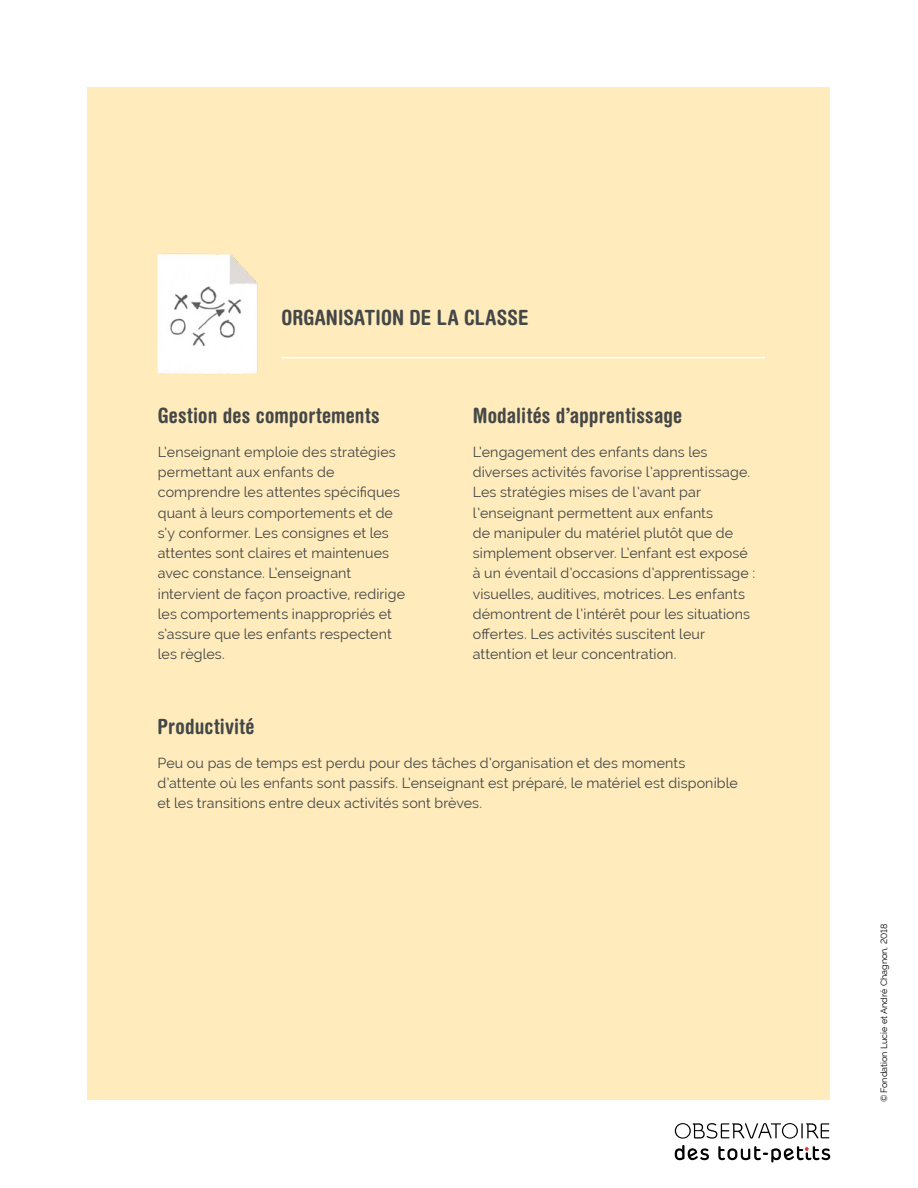
<style>
.page{position:relative;width:918px;height:1188px;background:#fff}
.page>*{position:absolute;margin:0;border:0;box-sizing:border-box;transform-origin:0 0}
.t1{font:700 condensed 21px "Helvetica Rounded";letter-spacing:.01em;color:#434747}
.t2{font:14.25px/20.2px "Raleway";letter-spacing:.005em;color:#434747}
.t3{font:9px "Raleway";color:#000}
</style>
<div class="page">
<div style="left:88px;top:88px;width:742px;height:1012px;background:#ffebbb"></div>
<img style="left:157px;top:253px;width:101px;height:121px">
<hr style="left:281px;top:357px;width:484px;height:1px;background:#fff">
<svg style="left:675px;top:1123px;width:154px;height:16px"></svg>
<svg style="left:675px;top:1145px;width:34px;height:15px"></svg>
<svg style="left:718px;top:1146px;width:112px;height:17px"></svg>
<h1 class="t1" style="left:281px;top:305px;width:249px">ORGANISATION DE LA CLASSE</h1>
<h1 class="t1" style="left:158px;top:403px;width:223px">Gestion des comportements</h1>
<p class="t2" style="left:158px;top:442px;width:249px">L’enseignant emploie des stratégies permettant aux enfants de comprendre les attentes spécifiques quant à leurs comportements et de s’y conformer. Les consignes et les attentes sont claires et maintenues avec constance. L’enseignant intervient de façon proactive, redirige les comportements inappropriés et s’assure que les enfants respectent les règles.</p>
<h1 class="t1" style="left:473px;top:403px;width:211px">Modalités d’apprentissage</h1>
<p class="t2" style="left:473px;top:442px;width:284px">L’engagement des enfants dans les diverses activités favorise l’apprentissage.<br>Les stratégies mises de l’avant par l’enseignant permettent aux enfants<br>de manipuler du matériel plutôt que de simplement observer. L’enfant est exposé à un éventail d’occasions d’apprentissage : visuelles, auditives, motrices. Les enfants démontrent de l’intérêt pour les situations offertes. Les activités suscitent leur attention et leur concentration.</p>
<h1 class="t1" style="left:158px;top:714px;width:99px">Productivité</h1>
<p class="t2" style="left:158px;top:752px;width:582px">Peu ou pas de temps est perdu pour des tâches d’organisation et des moments d’attente où les enfants sont passifs. L’enseignant est préparé, le matériel est disponible et les transitions entre deux activités sont brèves.</p>
<p class="t3" style="left:879px;top:1102px;width:179px;rotate:-90deg">©Fondation Lucie et André Chagnon, 2018</p>
</div>
